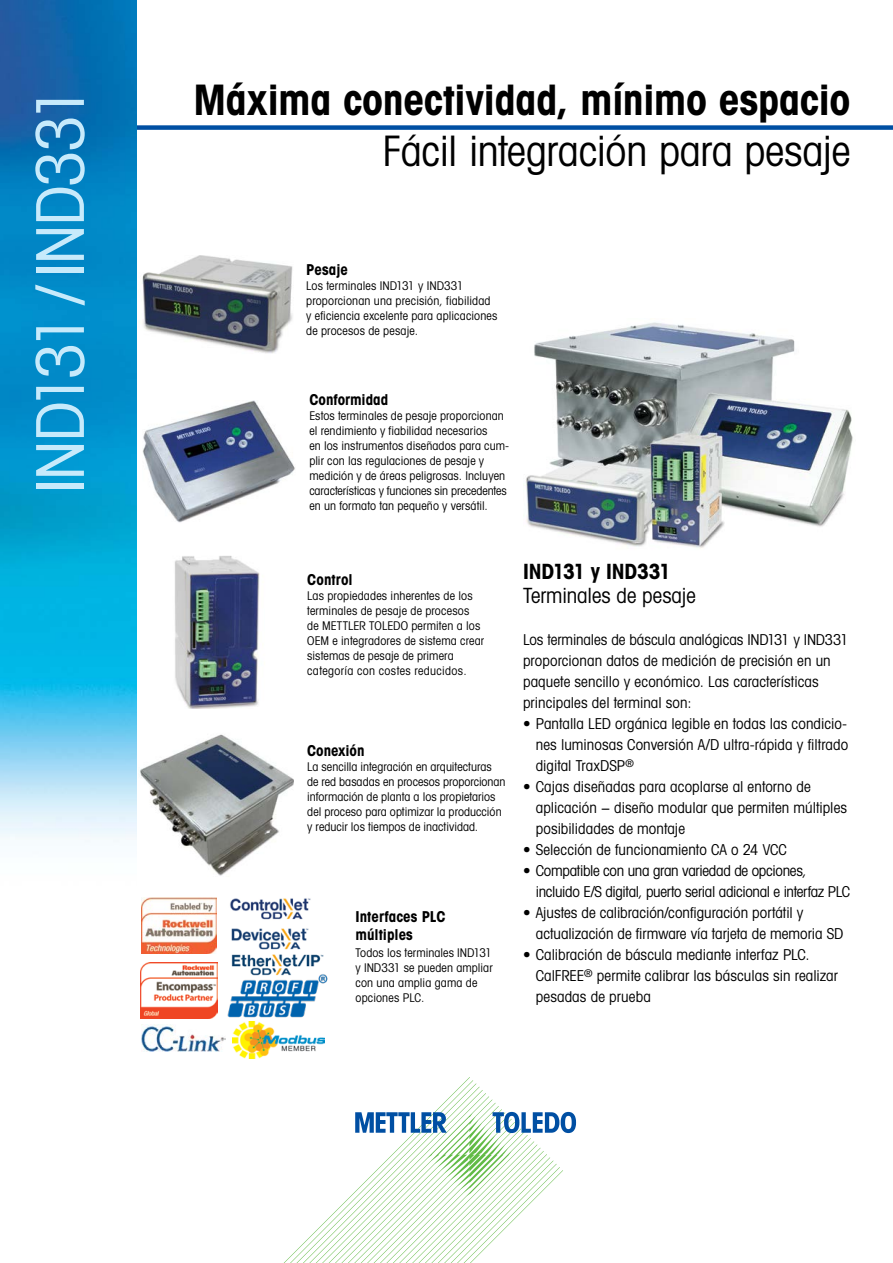
<style>
.page{position:relative;width:893px;height:1263px;background:#fff}
.page>*{position:absolute;margin:0;border:0;box-sizing:border-box;transform-origin:0 0}
.t1{font:66px "Avant Gardefor MT Bk";letter-spacing:-.025em;color:#c7eafb}
.t2{font:42px "Avant Gardefor MT Bd";letter-spacing:-.01em;color:#000}
.t3{font:42px "Avant Gardefor MT Bk";letter-spacing:-.01em;color:#000}
.t4{font:21px "Avant Gardefor MT Bk";letter-spacing:-.005em;color:#000}
.t5{font:21px "Avant Gardefor MT Bd";letter-spacing:-.01em;color:#000}
.t6{font:15px/21px "Avant Gardefor MT Bk";color:#000}
.t7{font:15px/21px "Avant Gardefor MT Bk";letter-spacing:-.02em;color:#000}
.t8{font:15px/18px "Avant Gardefor MT Bd";color:#000}
.t9{font:12px/15px "Avant Gardefor MT Bk";letter-spacing:.01em;color:#000}
</style>
<div class="page">
<div style="left:111px;top:125px;width:782px;height:5px;background:#004fa3"></div>
<img style="left:0;top:0;width:136px;height:842px">
<svg style="left:284px;top:1077px;width:292px;height:186px"></svg>
<img style="left:526px;top:322px;width:327px;height:227px">
<img style="left:140px;top:734px;width:153px;height:142px">
<img style="left:175px;top:556px;width:85px;height:152px">
<img style="left:143px;top:401px;width:152px;height:122px">
<img style="left:142px;top:255px;width:151px;height:99px">
<img style="left:140px;top:962px;width:77px;height:56px">
<img style="left:141px;top:898px;width:75px;height:55px">
<img style="left:233px;top:1024px;width:91px;height:35px">
<img style="left:141px;top:1024px;width:84px;height:28px">
<img style="left:231px;top:928px;width:78px;height:22px">
<img style="left:230px;top:898px;width:81px;height:22px">
<img style="left:231px;top:954px;width:93px;height:15px">
<img style="left:227px;top:969px;width:101px;height:55px">
<h1 class="t1" style="left:19px;top:494px;width:410px;rotate:-90deg">IND131/IND331</h1>
<h2 class="t2" style="left:194px;top:73px;width:658px">Máxima conectividad, mínimo espacio</h2>
<h2 class="t3" style="left:382px;top:125px;width:469px">Fácil integración para pesaje</h2>
<p class="t8" style="left:306px;top:260px;width:43px">Pesaje</p>
<p class="t9" style="left:306px;top:277px;width:193px">Los terminales IND131 y IND331 proporcionan una precisión, fiabilidad y eficiencia excelente para aplicaciones de procesos de pesaje.</p>
<p class="t8" style="left:309px;top:390px;width:80px">Conformidad</p>
<p class="t9" style="left:309px;top:408px;width:201px">Estos terminales de pesaje proporcionan el rendimiento y fiabilidad necesarios<br>en los instrumentos diseñados para cum&shy;plir con las regulaciones de pesaje y medición y de áreas peligrosas. Incluyen características y funciones sin precedentes en un formato tan pequeño y versátil.</p>
<p class="t8" style="left:307px;top:570px;width:47px">Control</p>
<p class="t9" style="left:307px;top:588px;width:179px">Las propiedades inherentes de los terminales de pesaje de procesos<br>de METTLER TOLEDO permiten a los<br>OEM e integradores de sistema crear sistemas de pesaje de primera categoría con costes reducidos.</p>
<p class="t8" style="left:307px;top:741px;width:59px">Conexión</p>
<p class="t9" style="left:307px;top:759px;width:200px">La sencilla integración en arquitecturas de red basadas en procesos proporcionan información de planta a los propietarios del proceso para optimizar la producción y reducir los tiempos de inactividad.</p>
<p class="t8" style="left:355px;top:907px;width:92px">Interfaces PLC múltiples</p>
<p class="t9" style="left:355px;top:944px;width:139px">Todos los terminales IND131 y IND331 se pueden ampliar con una amplia gama de opciones PLC.</p>
<h3 class="t5" style="left:523px;top:558px;width:149px">IND131 y IND331</h3>
<h3 class="t4" style="left:523px;top:582px;width:174px">Terminales de pesaje</h3>
<p class="t6" style="left:523px;top:628px;width:327px">Los terminales de báscula analógicas IND131 y IND331 proporcionan datos de medición de precisión en un paquete sencillo y económico. Las características principales del terminal son:</p>
<p class="t6" style="left:536px;top:712px;width:314px;text-align:justify;text-indent:-13px">• Pantalla LED orgánica legible en todas las condicio&shy;nes luminosas Conversión A/D ultra-rápida y filtrado digital TraxDSP<sup>®</sup></p>
<p class="t6" style="left:536px;top:775px;width:313px;text-indent:-13px">• Cajas diseñadas para acoplarse al entorno de aplicación − diseño modular que permiten múltiples posibilidades de montaje</p>
<p class="t6" style="left:523px;top:838px;width:265px">• Selección de funcionamiento CA o 24 VCC</p>
<p class="t7" style="left:536px;top:859px;width:316px;text-indent:-13px">• Compatible con una gran variedad de opciones, incluido E/S digital, puerto serial adicional e interfaz PLC</p>
<p class="t6" style="left:536px;top:901px;width:309px;text-indent:-13px">• Ajustes de calibración/configuración portátil y actualización de firmware vía tarjeta de memoria SD</p>
<p class="t6" style="left:536px;top:943px;width:304px;text-indent:-13px">• Calibración de báscula mediante interfaz PLC.<br>CalFREE<sup>®</sup> permite calibrar las básculas sin realizar pesadas de prueba</p>
</div>
